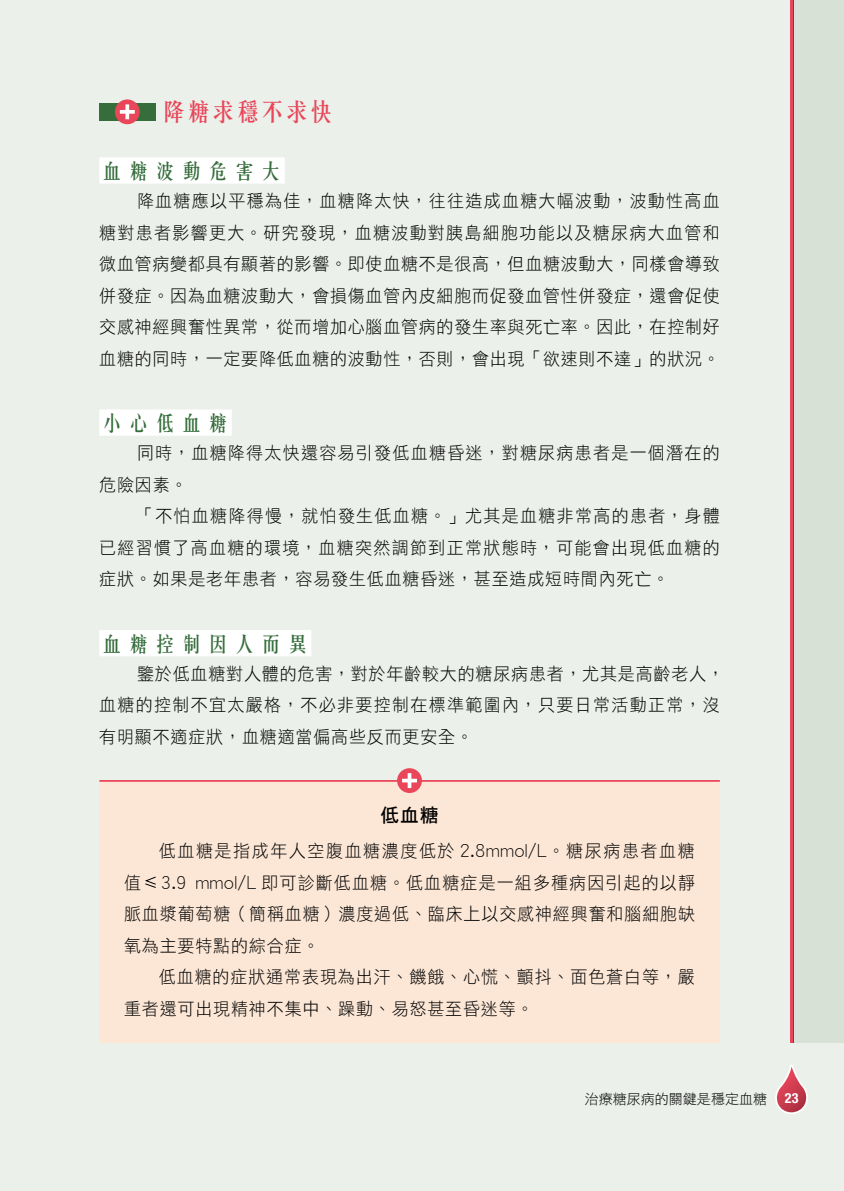
<style>
.page{position:relative;width:844px;height:1191px;background:#fff}
.page>*{position:absolute;margin:0;border:0;box-sizing:border-box;transform-origin:0 0}
.t1{font:500 24.5px "C Song 3 HK";color:#e9465a}
.t2{font:500 21px "C Song 3 HK";letter-spacing:.3em;color:#356d3b}
.t3{font:19.25px "DF Hei HK W7";color:#000}
.t4{font:17.5px/31.5px "DF Hei HK W3";letter-spacing:.05em;color:#000;text-align:justify}
.t5{font:17.5px/31.5px "DF Hei HK W3";letter-spacing:.075em;color:#000}
.t6{font:14px "DF Hei HK W3";color:#000}
.t7{font:700 condensed 14px "Helvetica Neue";color:#fff}
</style>
<div class="page">
<div style="left:0;top:0;width:843px;height:1191px;background:#ebf0ea"></div>
<div style="left:793px;top:0;width:50px;height:1042px;background:#d8e1d6"></div>
<hr style="left:790px;top:0;width:2px;height:1042px;background:#e8465a">
<svg style="left:775px;top:1065px;width:33px;height:49px"></svg>
<div style="left:99px;top:157px;width:186px;height:27px;background:#fff"></div>
<div style="left:99px;top:409px;width:133px;height:27px;background:#fff"></div>
<div style="left:99px;top:630px;width:212px;height:26px;background:#fff"></div>
<div style="left:99px;top:103px;width:56px;height:18px;background:#356d3b"></div>
<div style="left:115px;top:99px;width:25px;height:25px;background:#e9465a;border-radius:50%"></div>
<svg style="left:120px;top:104px;width:15px;height:15px"></svg>
<div style="left:99px;top:781px;width:620px;height:261px;background:#fce7d6"></div>
<svg style="left:145px;top:876px;width:11px;height:12px"></svg>
<hr style="left:99px;top:780px;width:620px;height:1px;background:#e9465a">
<div style="left:397px;top:768px;width:25px;height:25px;background:#e9465a;border-radius:50%"></div>
<svg style="left:402px;top:773px;width:15px;height:15px"></svg>
<h1 class="t1" style="left:162px;top:93px;width:173px">降糖求穩不求快</h1>
<p class="t2" style="left:102px;top:155px;width:181px">血糖波動危害大</p>
<p class="t4" style="left:99px;top:185px;width:622px;text-indent:38px">降血糖應以平穩為佳，血糖降太快，往往造成血糖大幅波動，波動性高血糖對患者影響更大。研究發現，血糖波動對胰島細胞功能以及糖尿病大血管和微血管病變都具有顯著的影響。即使血糖不是很高，但血糖波動大，同樣會導致併發症。因為血糖波動大，會損傷血管內皮細胞而促發血管性併發症，還會促使交感神經興奮性異常，從而增加心腦血管病的發生率與死亡率。因此，在控制好血糖的同時，一定要降低血糖的波動性，否則，會出現「欲速則不達」的狀況。</p>
<p class="t2" style="left:102px;top:407px;width:128px">小心低血糖</p>
<p class="t5" style="left:99px;top:437px;width:622px;text-indent:38px">同時，血糖降得太快還容易引發低血糖昏迷，對糖尿病患者是一個潛在的危險因素。</p>
<p class="t4" style="left:99px;top:500px;width:622px;text-indent:38px">「不怕血糖降得慢，就怕發生低血糖。」尤其是血糖非常高的患者，身體已經習慣了高血糖的環境，血糖突然調節到正常狀態時，可能會出現低血糖的症狀。如果是老年患者，容易發生低血糖昏迷，甚至造成短時間內死亡。</p>
<p class="t2" style="left:102px;top:628px;width:207px">血糖控制因人而異</p>
<p class="t4" style="left:99px;top:657px;width:626px;text-align:left;text-indent:38px">鑒於低血糖對人體的危害，對於年齡較大的糖尿病患者，尤其是高齡老人，血糖的控制不宜太嚴格，不必非要控制在標準範圍內，只要日常活動正常，沒有明顯不適症狀，血糖適當偏高些反而更安全。</p>
<p class="t3" style="left:380px;top:805px;width:59px">低血糖</p>
<p class="t4" style="left:124px;top:835px;width:572px;text-indent:35px">低血糖是指成年人空腹血糖濃度低於 2.8mmol/L。糖尿病患者血糖值 3.9 mmol/L 即可診斷低血糖。低血糖症是一組多種病因引起的以靜脈血漿葡萄糖（簡稱血糖）濃度過低、臨床上以交感神經興奮和腦細胞缺氧為主要特點的綜合症。</p>
<p class="t4" style="left:124px;top:961px;width:572px;text-indent:35px">低血糖的症狀通常表現為出汗、饑餓、心慌、顫抖、面色蒼白等，嚴重者還可出現精神不集中、躁動、易怒甚至昏迷等。</p>
<p class="t6" style="left:584px;top:1091px;width:183px">治療糖尿病的關鍵是穩定血糖</p>
<p class="t7" style="left:784px;top:1086px;width:15px">23</p>
</div>
